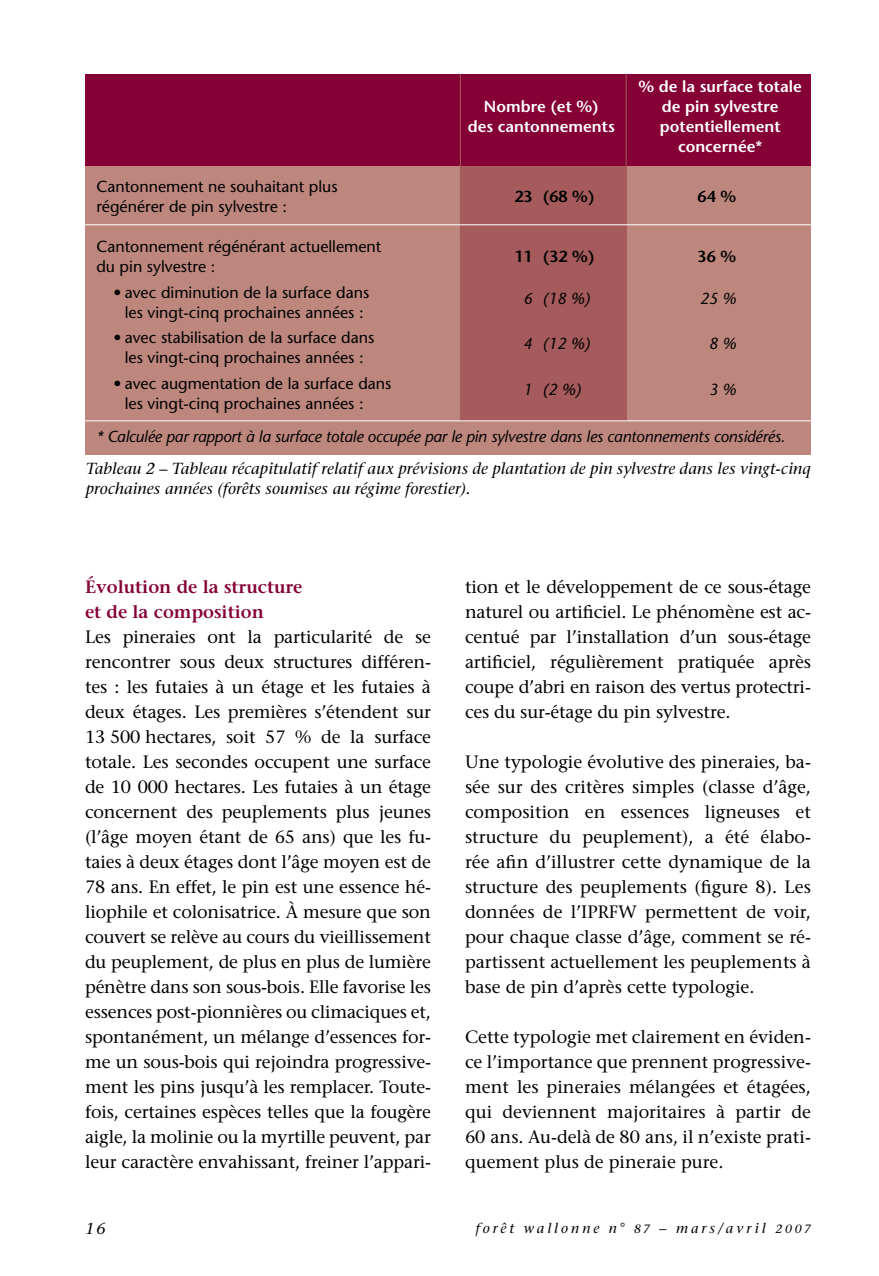
<style>
.page{position:relative;width:879px;height:1276px;background:#fff}
.page>*{position:absolute;margin:0;border:0;box-sizing:border-box;transform-origin:0 0}
.t1{font:17.8px/25px "Stone Serif";letter-spacing:-.005em;color:#000;text-align:justify}
.t2{font:600 17.8px/25px "Stone Serif";color:#850035}
.t3{font:16px/20px "Stone Sans";color:#000}
.t4{font:italic 16px/20px "Stone Serif";letter-spacing:.01em;color:#000}
.t5{font:italic 16px "Stone Sans";letter-spacing:-.01em;color:#000}
.t6{font:600 16px/20px "Stone Sans";color:#fff;text-align:center}
.t7{font:600 16px "Stone Sans";color:#000}
.t8{font:italic 14px "Stone Serif";letter-spacing:.215em;color:#000}
.s1{font-size:12px}
</style>
<div class="page">
<div style="left:85px;top:159px;width:726px;height:295px;background:#bd877e"></div>
<div style="left:460px;top:159px;width:166px;height:261px;background:#a55b5b"></div>
<div style="left:85px;top:74px;width:726px;height:91px;background:#850035"></div>
<hr style="left:625px;top:74px;width:1px;height:167px;background:#a55b5b">
<hr style="left:460px;top:74px;width:1px;height:167px;background:#a55b5b">
<hr style="left:85px;top:224px;width:726px;height:1px;background:#fff">
<hr style="left:85px;top:420px;width:726px;height:1px;background:#fff">
<p class="t3" style="left:96px;top:176px;width:243px">Cantonnement ne souhaitant plus régénérer de pin sylvestre :</p>
<p class="t3" style="left:96px;top:236px;width:287px">Cantonnement régénérant actuellement du pin sylvestre :</p>
<p class="t3" style="left:113px;top:282px;width:257px;text-align:center">• avec diminution de la surface dans les vingt-cinq prochaines années :</p>
<p class="t3" style="left:113px;top:328px;width:262px;text-align:center">• avec stabilisation de la surface dans les vingt-cinq prochaines années :</p>
<p class="t3" style="left:125px;top:373px;width:268px;text-indent:-11px">• avec augmentation de la surface dans les vingt-cinq prochaines années :</p>
<p class="t6" style="left:468px;top:96px;width:149px">Nombre (et %)<br>des cantonnements</p>
<p class="t7" style="left:514px;top:186px;width:82px">23 (68 %)</p>
<p class="t7" style="left:514px;top:246px;width:82px">11 (32 %)</p>
<p class="t5" style="left:523px;top:288px;width:68px">6 (18 %)</p>
<p class="t5" style="left:523px;top:334px;width:68px">4 (12 %)</p>
<p class="t5" style="left:523px;top:380px;width:59px">1 (2 %)</p>
<p class="t6" style="left:638px;top:76px;width:165px">% de la surface totale de pin sylvestre potentiellement concernée*</p>
<p class="t7" style="left:697px;top:186px;width:40px">64 %</p>
<p class="t7" style="left:697px;top:246px;width:40px">36 %</p>
<p class="t5" style="left:700px;top:288px;width:38px">25 %</p>
<p class="t5" style="left:709px;top:334px;width:28px">8 %</p>
<p class="t5" style="left:709px;top:380px;width:28px">3 %</p>
<p class="t5" style="left:96px;top:427px;width:690px">* Calculée par rapport à la surface totale occupée par le pin sylvestre dans les cantonnements considérés.</p>
<p class="t4" style="left:86px;top:459px;width:726px">Tableau 2 – Tableau récapitulatif relatif aux prévisions de plantation de pin sylvestre dans les vingt-cinq prochaines années (forêts soumises au régime forestier).</p>
<p class="t2" style="left:85px;top:574px;width:219px">Évolution de la structure et de la composition</p>
<p class="t1" style="left:85px;top:624px;width:347px">Les pineraies ont la particularité de se rencontrer sous deux structures différen&shy;tes : les futaies à un étage et les futaies à deux étages. Les premières s’étendent sur 13 500 hectares, soit 57 % de la surface totale. Les secondes occupent une surface de 10 000 hectares. Les futaies à un étage concernent des peuplements plus jeunes (l’âge moyen étant de 65 ans) que les fu&shy;taies à deux étages dont l’âge moyen est de 78 ans. En effet, le pin est une essence hé&shy;liophile et colonisatrice. À mesure que son couvert se relève au cours du vieillissement du peuplement, de plus en plus de lumière pénètre dans son sous-bois. Elle favorise les essences post-pionnières ou climaciques et, spontanément, un mélange d’essences for&shy;me un sous-bois qui rejoindra progressive&shy;ment les pins jusqu’à les remplacer. Toute&shy;fois, certaines espèces telles que la fougère aigle, la molinie ou la myrtille peuvent, par leur caractère envahissant, freiner l’appari-</p>
<p class="t1" style="left:465px;top:574px;width:347px">tion et le développement de ce sous-étage naturel ou artificiel. Le phénomène est ac&shy;centué par l’installation d’un sous-étage artificiel, régulièrement pratiquée après coupe d’abri en raison des vertus protectri&shy;ces du sur-étage du pin sylvestre.</p>
<p class="t1" style="left:465px;top:749px;width:347px">Une typologie évolutive des pineraies, ba&shy;sée sur des critères simples (classe d’âge, composition en essences ligneuses et structure du peuplement), a été élabo&shy;rée afin d’illustrer cette dynamique de la structure des peuplements (figure 8). Les données de l’IPRFW permettent de voir, pour chaque classe d’âge, comment se ré&shy;partissent actuellement les peuplements à base de pin d’après cette typologie.</p>
<p class="t1" style="left:465px;top:1024px;width:347px">Cette typologie met clairement en éviden&shy;ce l’importance que prennent progressive&shy;ment les pineraies mélangées et étagées, qui deviennent majoritaires à partir de 60 ans. Au-delà de 80 ans, il n’existe prati&shy;quement plus de pineraie pure.</p>
<p class="t4" style="left:85px;top:1218px;width:22px">16</p>
<p class="t8" style="left:475px;top:1220px;width:337px">forêt wallonne n° <span class="s1">87</span> – mars/avril <span class="s1">2007</span></p>
</div>
